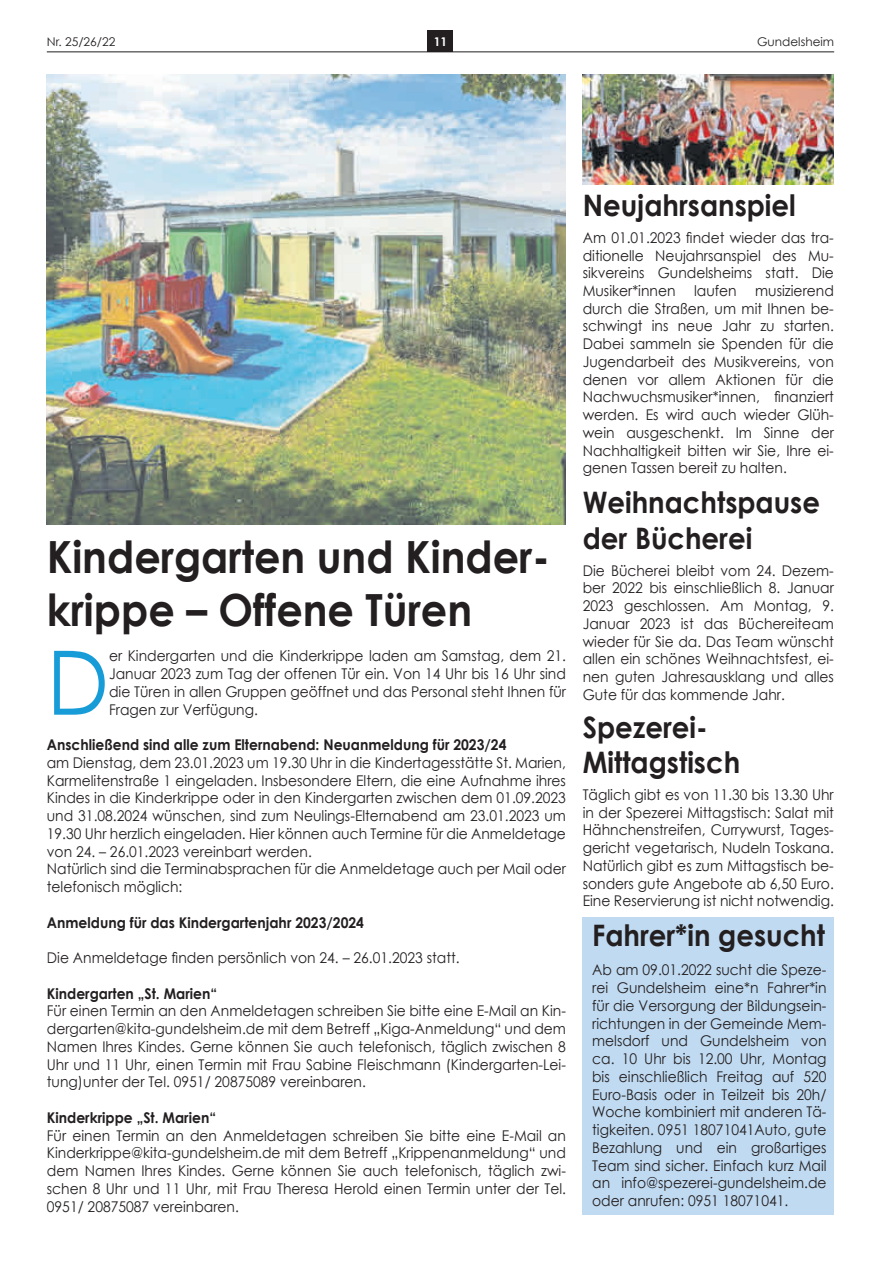
<style>
.page{position:relative;width:881px;height:1263px;background:#fff}
.page>*{position:absolute;margin:0;border:0;box-sizing:border-box;transform-origin:0 0}
.t1{font:88.95px "Century Gothic";color:#189cd8;scale:.94 1}
.t2{font:700 44.4px/53.2px "Century Gothic";color:#231f20;scale:.93 1}
.t3{font:700 29.55px/35.5px "Century Gothic";color:#231f20;scale:.93 1}
.t4{font:14.85px/17.7px "Century Gothic";color:#231f20;text-align:justify;scale:.94 1}
.t5{font:700 14.85px "Century Gothic";color:#231f20;scale:.94 1}
.t6{font:12px "Century Gothic";color:#231f20}
.t7{font:700 12px "Century Gothic";color:#fff}
</style>
<div class="page">
<div style="left:427px;top:30px;width:26px;height:22px;background:#231f20"></div>
<hr style="left:47px;top:52px;width:786px;height:1px;background:#231f20">
<div style="left:582px;top:917px;width:251px;height:297px;background:#c0daf1"></div>
<img style="left:47px;top:74px;width:518px;height:450px">
<img style="left:582px;top:74px;width:251px;height:110px">
<p class="t6" style="left:47px;top:34px;width:70px">Nr. 25/26/22</p>
<p class="t7" style="left:433px;top:34px;width:15px">11</p>
<p class="t6" style="left:756px;top:34px;width:78px">Gundelsheim</p>
<h2 class="t2" style="left:47px;top:528px;width:542px">Kindergarten und Kinder&shy;krippe – offene Türen</h2>
<h1 class="t1" style="left:47px;top:620px;width:68px">d</h1>
<p class="t4" style="left:109px;top:647px;width:487px">er kindergarten und die kinderkrippe laden am samstag, dem 21.<br>Januar 2023 zum tag der offenen tür ein. von 14 Uhr bis 16 Uhr sind die Türen in allen Gruppen geöffnet und das Personal steht Ihnen für Fragen zur verfügung.</p>
<p class="t5" style="left:47px;top:733px;width:490px">anschließend sind alle zum Elternabend: neuanmeldung für 2023/24</p>
<p class="t4" style="left:47px;top:753px;width:554px;text-align:left">am dienstag, dem 23.01.2023 um 19.30 Uhr in die kindertagesstätte st. marien, karmelitenstraße 1 eingeladen. insbesondere eltern, die eine aufnahme ihres kindes in die kinderkrippe oder in den kindergarten zwischen dem 01.09.2023 und 31.08.2024 wünschen, sind zum neulings-elternabend am 23.01.2023 um 19.30 Uhr herzlich eingeladen. hier können auch termine für die anmeldetage von 24. – 26.01.2023 vereinbart werden.<br>natürlich sind die terminabsprachen für die anmeldetage auch per mail oder telefonisch möglich:</p>
<p class="t5" style="left:47px;top:911px;width:339px">anmeldung für das Kindergartenjahr 2023/2024</p>
<p class="t4" style="left:47px;top:949px;width:440px">Die Anmeldetage finden persönlich von 24. – 26.01.2023 statt.</p>
<p class="t5" style="left:47px;top:982px;width:182px">Kindergarten „st. Marien“</p>
<p class="t4" style="left:47px;top:1002px;width:553px">Für einen termin an den anmeldetagen schreiben sie bitte eine e-mail an kin&shy;dergarten@kita-gundelsheim.de mit dem Betreff „kiga-anmeldung“ und dem namen ihres kindes. Gerne können sie auch telefonisch, täglich zwischen 8<br>Uhr und 11 Uhr, einen termin mit Frau sabine Fleischmann (kindergarten-lei&shy;tung)unter der tel. 0951/ 20875089 vereinbaren.</p>
<p class="t5" style="left:47px;top:1106px;width:181px">Kinderkrippe „st. Marien“</p>
<p class="t4" style="left:47px;top:1126px;width:553px">Für einen termin an den anmeldetagen schreiben sie bitte eine e-mail an kinderkrippe@kita-gundelsheim.de mit dem Betreff „krippenanmeldung“ und dem namen ihres kindes. Gerne können sie auch telefonisch, täglich zwi&shy;schen 8 Uhr und 11 Uhr, mit Frau theresa herold einen termin unter der tel.<br>0951/ 20875087 vereinbaren.</p>
<h3 class="t3" style="left:582px;top:186px;width:230px">neujahrsanspiel</h3>
<p class="t4" style="left:582px;top:228px;width:268px">Am 01.01.2023 findet wieder das tra&shy;ditionelle neujahrsanspiel des mu&shy;sikvereins Gundelsheims statt. die musiker*innen</p>
<p class="t4" style="left:582px;top:282px;width:269px;text-indent:172px">musizierend durch die straßen, um mit ihnen be&shy;schwingt ins neue Jahr zu starten. dabei sammeln sie spenden für die Jugendarbeit des musikvereins, von denen vor allem aktionen für die Nachwuchsmusiker*innen, finanziert werden. es wird auch wieder Glüh&shy;wein ausgeschenkt. im sinne der nachhaltigkeit bitten wir sie, ihre ei&shy;genen tassen bereit zu halten.</p>
<h3 class="t3" style="left:582px;top:484px;width:256px">Weihnachtspause der bücherei</h3>
<p class="t4" style="left:582px;top:561px;width:269px">die Bücherei bleibt vom 24. dezem&shy;ber 2022 bis einschließlich 8. Januar 2023 geschlossen. am montag, 9.<br>Januar 2023 ist das Büchereiteam wieder für sie da. das team wünscht allen ein schönes Weihnachtsfest, ei&shy;nen guten Jahresausklang und alles Gute für das kommende Jahr.</p>
<h3 class="t3" style="left:582px;top:708px;width:171px">spezerei-<br>Mittagstisch</h3>
<p class="t4" style="left:582px;top:785px;width:269px">täglich gibt es von 11.30 bis 13.30 Uhr in der spezerei mittagstisch: salat mit hähnchenstreifen, currywurst, tages&shy;gericht vegetarisch, nudeln toskana. natürlich gibt es zum mittagstisch be&shy;sonders gute angebote ab 6,50 euro. eine reservierung ist nicht notwendig.</p>
<h3 class="t3" style="left:592px;top:916px;width:252px">Fahrer*in gesucht</h3>
<p class="t4" style="left:592px;top:961px;width:251px">ab am 09.01.2022 sucht die speze&shy;rei Gundelsheim eine*n Fahrer*in für die versorgung der Bildungsein&shy;richtungen in der Gemeinde mem&shy;melsdorf und Gundelsheim von ca. 10 Uhr bis 12.00 Uhr, montag bis einschließlich Freitag auf 520 euro-Basis oder in teilzeit bis 20h/ Woche kombiniert mit anderen tä&shy;tigkeiten. 0951 18071041auto, gute Bezahlung und ein großartiges team sind sicher. einfach kurz mail an info@spezerei-gundelsheim.de oder anrufen: 0951 18071041.</p>
<p class="t4" style="left:693px;top:282px;width:47px">laufen</p>
</div>
